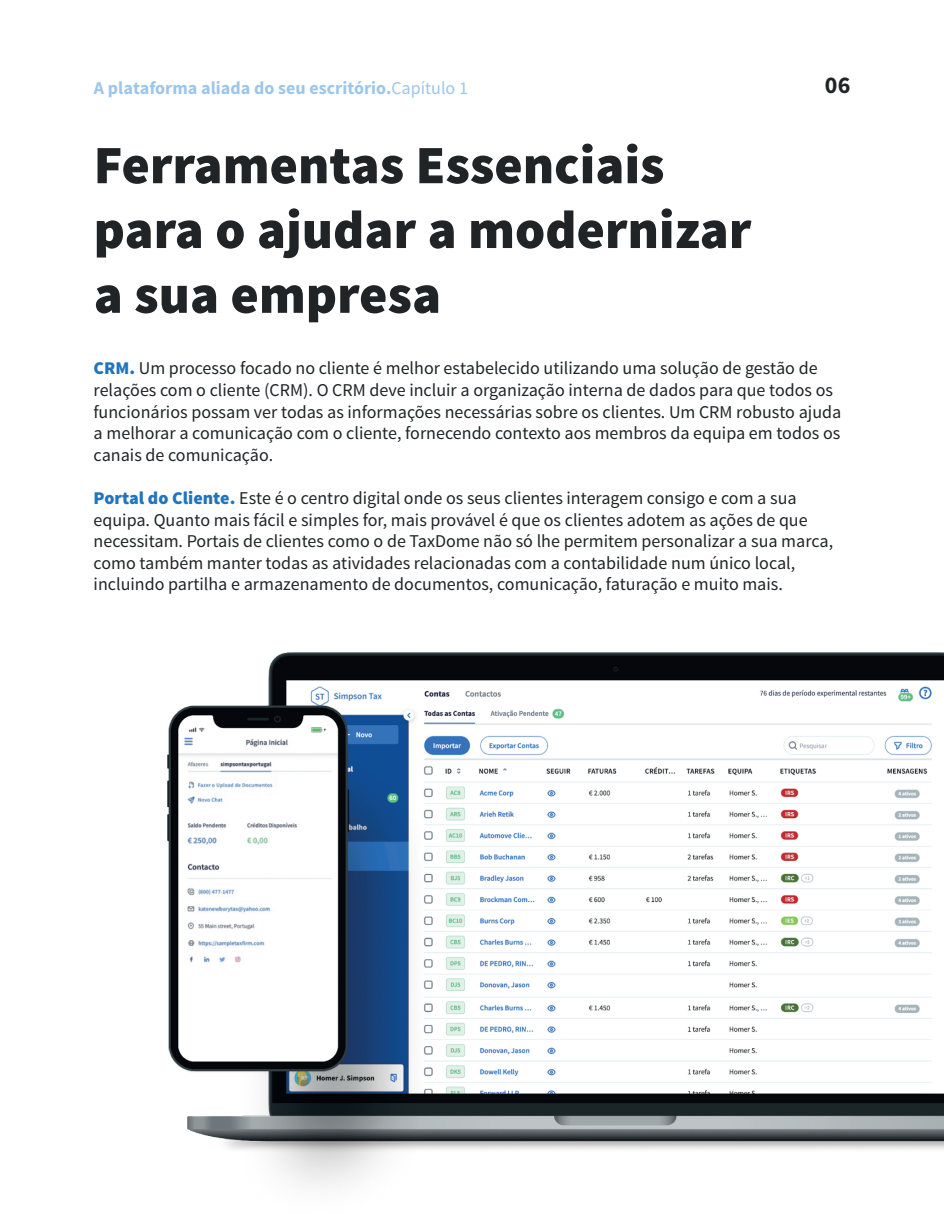
<style>
.page{position:relative;width:944px;height:1214px;background:#fff}
.page>*{position:absolute;margin:0;border:0;box-sizing:border-box;transform-origin:0 0}
.t1{font:900 54px/64.8px "Source Sans Pro";color:#202427}
.t2{font:700 24px "Source Sans Pro";color:#202427}
.t3{font:18px/21.6px "Source Sans Pro";color:#202427}
.t4{font:700 18px "Source Sans Pro";color:#9cc6ea}
.s1{font-weight:400}
.s2{font-weight:900;color:#2175bc}
</style>
<div class="page">
<img style="left:167px;top:652px;width:777px;height:535px">
<p class="t4" style="left:94px;top:76px;width:376px">A plataforma aliada do seu escritório.<span class="s1">Capítulo 1</span></p>
<h2 class="t2" style="left:825px;top:70px;width:27px">06</h2>
<h1 class="t1" style="left:94px;top:135px;width:659px">Ferramentas Essenciais para o ajudar a modernizar a sua empresa</h1>
<p class="t3" style="left:94px;top:358px;width:749px"><span class="s2">CRM.</span> Um processo focado no cliente é melhor estabelecido utilizando uma solução de gestão de relações com o cliente (CRM). O CRM deve incluir a organização interna de dados para que todos os funcionários possam ver todas as informações necessárias sobre os clientes. Um CRM robusto ajuda a melhorar a comunicação com o cliente, fornecendo contexto aos membros da equipa em todos os canais de comunicação.</p>
<p class="t3" style="left:94px;top:488px;width:741px"><span class="s2">Portal do Cliente.</span> Este é o centro digital onde os seus clientes interagem consigo e com a sua equipa. Quanto mais fácil e simples for, mais provável é que os clientes adotem as ações de que necessitam. Portais de clientes como o de TaxDome não só lhe permitem personalizar a sua marca, como também manter todas as atividades relacionadas com a contabilidade num único local, incluindo partilha e armazenamento de documentos, comunicação, faturação e muito mais.</p>
</div>
